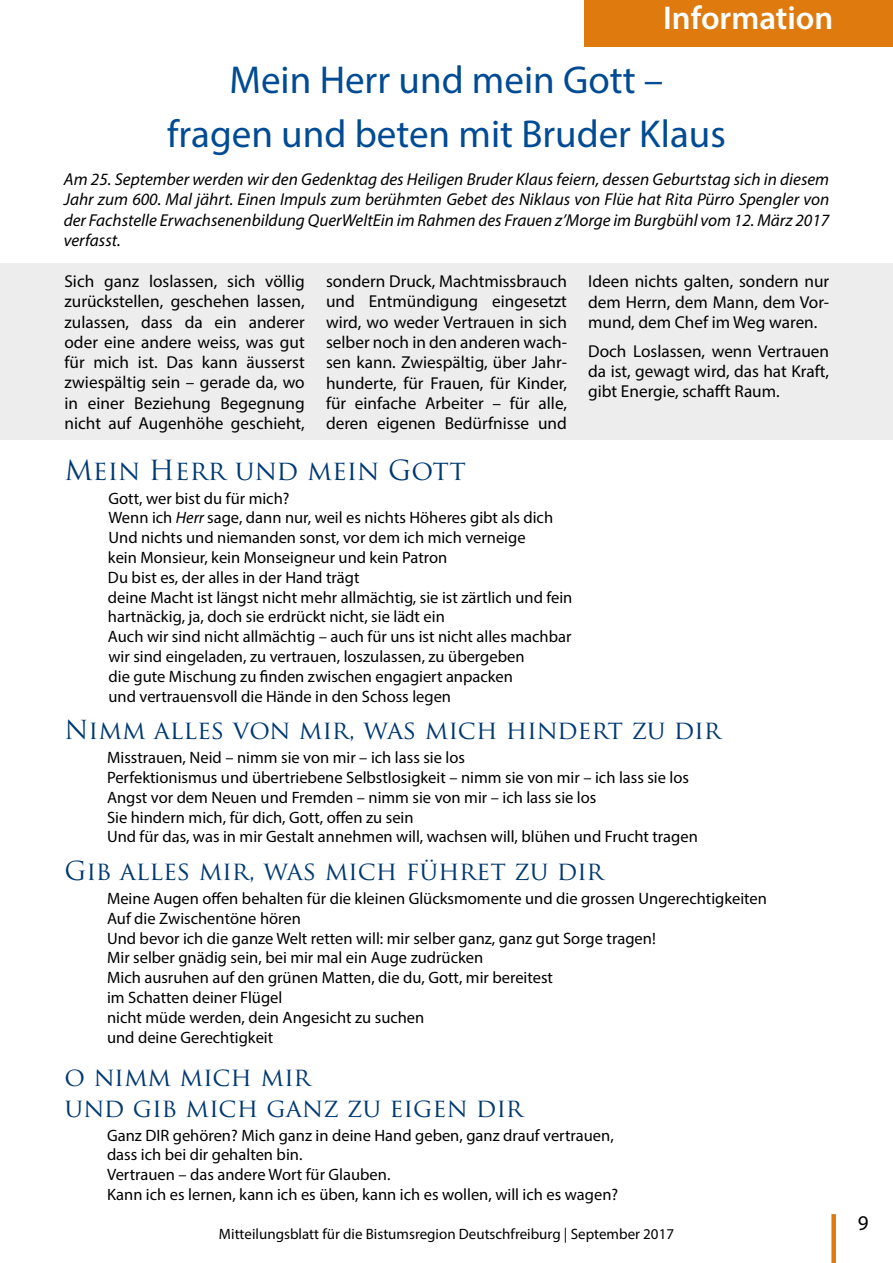
<style>
.page{position:relative;width:893px;height:1263px;background:#fff}
.page>*{position:absolute;margin:0;border:0;box-sizing:border-box;transform-origin:0 0}
.t1{font:39px/53.6px "Myriad Pro";color:#004b93;text-align:center}
.t2{font:600 33px "Myriad Pro";color:#fff}
.t3{font:27px "Trajan Pro";color:#003972}
.t4{font:25.5px/30.6px "Trajan Pro";color:#003972}
.t5{font:21px "Myriad Pro";color:#000}
.t6{font:17.25px/20.2px "Myriad Pro";color:#000;text-align:justify}
.t7{font:italic 17.25px/20.2px "Myriad Pro";color:#000;text-align:justify}
.t8{font:16.5px/19.8px "Myriad Pro";color:#000}
.t9{font:15px "Myriad Pro";color:#000}
.s1{font-style:italic}
</style>
<div class="page">
<div style="left:831px;top:1214px;width:5px;height:49px;background:#df7a0e"></div>
<div style="left:585px;top:0;width:308px;height:47px;background:#df7a0e"></div>
<div style="left:0;top:264px;width:893px;height:176px;background:#ededed"></div>
<h2 class="t2" style="left:663px;top:-3px;width:172px">Information</h2>
<h1 class="t1" style="left:167px;top:53px;width:560px">Mein Herr und mein Gott –<br>fragen und beten mit Bruder Klaus</h1>
<p class="t7" style="left:64px;top:169px;width:767px">Am 25. September werden wir den Gedenktag des Heiligen Bruder Klaus feiern, dessen Geburtstag sich in diesem Jahr zum 600. Mal jährt. Einen Impuls zum berühmten Gebet des Niklaus von Flüe hat Rita Pürro Spengler von der Fachstelle Erwachsenenbildung QuerWeltEin im Rahmen des Frauen z’Morge im Burgbühl vom 12. März 2017 verfasst.</p>
<p class="t6" style="left:326px;top:271px;width:242px">sondern Druck, Machtmissbrauch und Entmündigung eingesetzt wird, wo weder Vertrauen in sich selber noch in den anderen wach&shy;sen kann. Zwiespältig, über Jahr&shy;hunderte, für Frauen, für Kinder, für einfache Arbeiter – für alle, deren eigenen Bedürfnisse und</p>
<p class="t6" style="left:588px;top:271px;width:242px">Ideen nichts galten, sondern nur dem Herrn, dem Mann, dem Vor&shy;mund, dem Chef im Weg waren.</p>
<p class="t6" style="left:64px;top:271px;width:242px">Sich ganz loslassen, sich völlig zurückstellen, geschehen lassen, zulassen, dass da ein anderer oder eine andere weiss, was gut für mich ist. Das kann äusserst zwiespältig sein – gerade da, wo in einer Beziehung Begegnung nicht auf Augenhöhe geschieht,</p>
<p class="t6" style="left:588px;top:340px;width:242px">Doch Loslassen, wenn Vertrauen da ist, gewagt wird, das hat Kraft, gibt Energie, schafft Raum.</p>
<h3 class="t3" style="left:64px;top:453px;width:403px">Mein Herr und mein Gott</h3>
<p class="t8" style="left:108px;top:488px;width:466px">Gott, wer bist du für mich?<br>Wenn ich <span class="s1">Herr</span> sage, dann nur, weil es nichts Höheres gibt als dich Und nichts und niemanden sonst, vor dem ich mich verneige<br>kein Monsieur, kein Monseigneur und kein Patron<br>Du bist es, der alles in der Hand trägt<br>deine Macht ist längst nicht mehr allmächtig, sie ist zärtlich und fein hartnäckig, ja, doch sie erdrückt nicht, sie lädt ein<br>Auch wir sind nicht allmächtig – auch für uns ist nicht alles machbar wir sind eingeladen, zu vertrauen, loszulassen, zu übergeben<br>die gute Mischung zu finden zwischen engagiert anpacken<br>und vertrauensvoll die Hände in den Schoss legen</p>
<h3 class="t4" style="left:64px;top:714px;width:658px">Nimm alles von mir, was mich hindert zu dir</h3>
<p class="t8" style="left:107px;top:747px;width:592px">Misstrauen, Neid – nimm sie von mir – ich lass sie los<br>Perfektionismus und übertriebene Selbstlosigkeit – nimm sie von mir – ich lass sie los Angst vor dem Neuen und Fremden – nimm sie von mir – ich lass sie los<br>Sie hindern mich, für dich, Gott, offen zu sein<br>Und für das, was in mir Gestalt annehmen will, wachsen will, blühen und Frucht tragen</p>
<h3 class="t4" style="left:64px;top:855px;width:541px">Gib alles mir, was mich führet zu dir</h3>
<p class="t8" style="left:107px;top:888px;width:661px">Meine Augen offen behalten für die kleinen Glücksmomente und die grossen Ungerechtigkeiten Auf die Zwischentöne hören<br>Und bevor ich die ganze Welt retten will: mir selber ganz, ganz gut Sorge tragen!<br>Mir selber gnädig sein, bei mir mal ein Auge zudrücken<br>Mich ausruhen auf den grünen Matten, die du, Gott, mir bereitest<br>im Schatten deiner Flügel<br>nicht müde werden, dein Angesicht zu suchen<br>und deine Gerechtigkeit</p>
<h3 class="t4" style="left:64px;top:1061px;width:460px">o nimm mich mir<br>und gib mich ganz zu eigen dir</h3>
<p class="t8" style="left:107px;top:1125px;width:513px">Ganz DIR gehören? Mich ganz in deine Hand geben, ganz drauf vertrauen, dass ich bei dir gehalten bin.<br>Vertrauen – das andere Wort für Glauben.<br>Kann ich es lernen, kann ich es üben, kann ich es wollen, will ich es wagen?</p>
<p class="t9" style="left:219px;top:1224px;width:457px">Mitteilungsblatt für die Bistumsregion Deutschfreiburg | September 2017</p>
<p class="t5" style="left:858px;top:1210px;width:12px">9</p>
</div>
